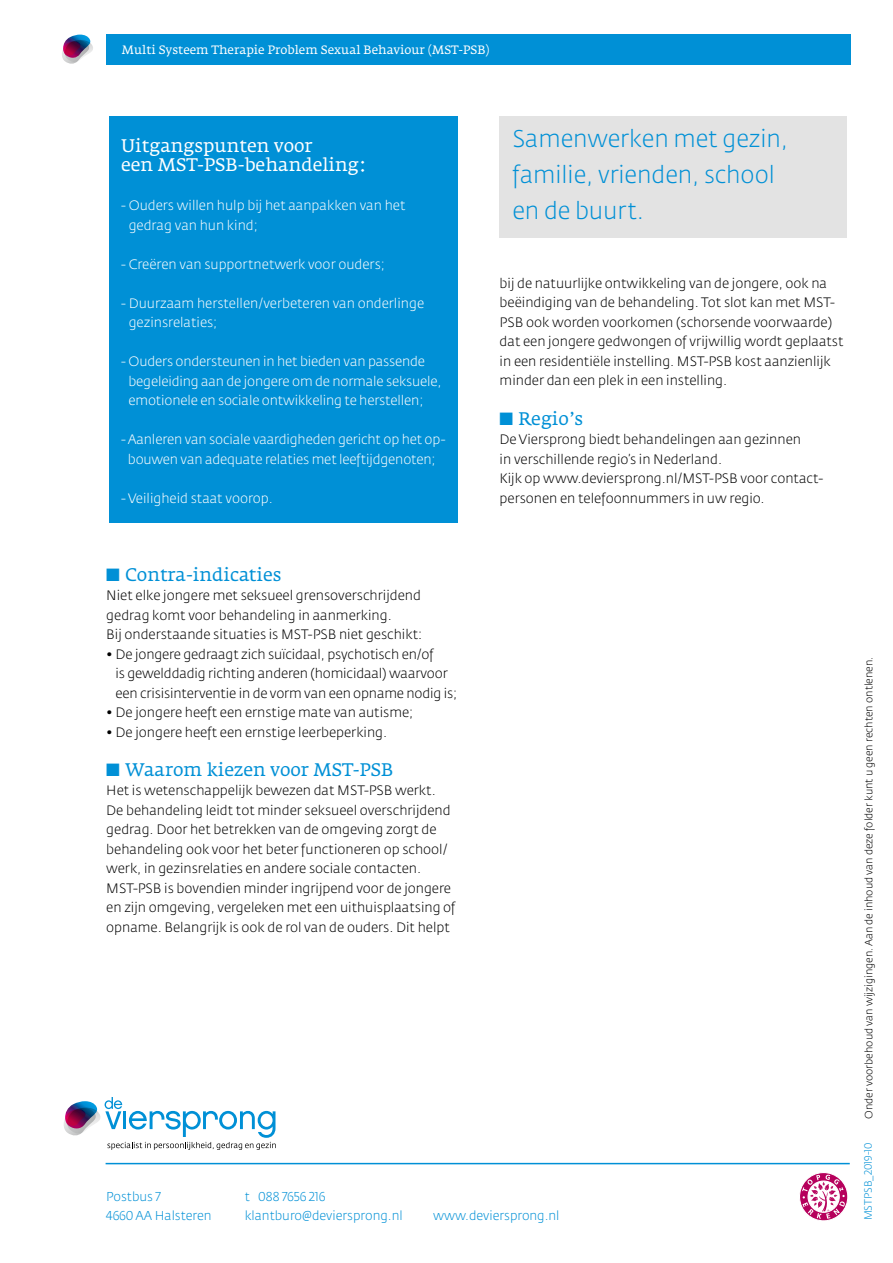
<style>
.page{position:relative;width:893px;height:1263px;background:#fff}
.page>*{position:absolute;margin:0;border:0;box-sizing:border-box;transform-origin:0 0}
.t1{font:24px/36px "Fedra Sans Light LF";color:#0090d6}
.t2{font:18px "Fedra Serif A Book LF";color:#0090d6}
.t3{font:18px/19.5px "Fedra Serif A Book LF";color:#fff}
.t4{font:13.5px/19.5px "Fedra Sans Light LF";color:#000}
.t5{font:13.5px/19.5px "Fedra Sans Light LF";letter-spacing:-.01em;color:#fff}
.t6{font:12.75px/19.5px "Fedra Sans Light LF";color:#0090d6}
.t7{font:12px "Fedra Serif A Book LF";color:#fff}
.t8{font:10.5px "Fedra Sans Light LF";color:#000}
.t9{font:10.5px "Fedra Sans Light LF";color:#0090d6}
</style>
<div class="page">
<svg style="left:799px;top:1172px;width:49px;height:49px"></svg>
<hr style="left:106px;top:1163px;width:744px;height:1px;background:#0090d6">
<svg style="left:64px;top:1098px;width:212px;height:52px"></svg>
<div style="left:106px;top:34px;width:744px;height:30px;background:#0090d6"></div>
<svg style="left:62px;top:34px;width:31px;height:30px"></svg>
<div style="left:500px;top:117px;width:347px;height:121px;background:#e3e3e3"></div>
<div style="left:109px;top:117px;width:349px;height:406px;background:#0090d6"></div>
<p class="t7" style="left:122px;top:43px;width:369px">Multi Systeem Therapie Problem Sexual Behaviour (MST-PSB)</p>
<h2 class="t3" style="left:121px;top:136px;width:247px">Uitgangspunten voor<br>een MST-PSB-behandeling:</h2>
<p class="t5" style="left:129px;top:196px;width:278px;text-indent:-8px">- Ouders willen hulp bij het aanpakken van het gedrag van hun kind;</p>
<p class="t5" style="left:121px;top:254px;width:265px">- Creëren van supportnetwerk voor ouders;</p>
<p class="t5" style="left:129px;top:293px;width:297px;text-indent:-8px">- Duurzaam herstellen/verbeteren van onderlinge gezinsrelaties;</p>
<p class="t5" style="left:128px;top:352px;width:315px;text-indent:-7px">- Ouders ondersteunen in het bieden van passende begeleiding aan de jongere om de normale seksuele, emotionele en sociale ontwikkeling te herstellen;</p>
<p class="t5" style="left:121px;top:430px;width:326px;text-align:center">- Aanleren van sociale vaardigheden gericht op het op&shy;bouwen van adequate relaties met leeftijdgenoten;</p>
<p class="t5" style="left:121px;top:488px;width:153px">- Veiligheid staat voorop.</p>
<h1 class="t1" style="left:512px;top:121px;width:277px">Samenwerken met gezin, familie, vrienden, school en de buurt.</h1>
<p class="t4" style="left:500px;top:274px;width:345px">bij de natuurlijke ontwikkeling van de jongere, ook na beëindiging van de behandeling. Tot slot kan met MST-PSB ook worden voorkomen (schorsende voorwaarde) dat een jongere gedwongen of vrijwillig wordt geplaatst in een residentiële instelling. MST-PSB kost aanzienlijk minder dan een plek in een instelling.</p>
<h2 class="t2" style="left:500px;top:408px;width:85px">■ Regio’s</h2>
<p class="t4" style="left:500px;top:430px;width:325px">De Viersprong biedt behandelingen aan gezinnen<br>in verschillende regio’s in Nederland.<br>Kijk op www.deviersprong.nl/MST-PSB voor contact&shy;personen en telefoonnummers in uw regio.</p>
<h2 class="t2" style="left:106px;top:564px;width:177px">■ Contra-indicaties</h2>
<p class="t4" style="left:106px;top:586px;width:317px">Niet elke jongere met seksueel grensoverschrijdend gedrag komt voor behandeling in aanmerking.<br>Bij onderstaande situaties is MST-PSB niet geschikt:</p>
<p class="t4" style="left:116px;top:644px;width:343px;text-indent:-9px">• De jongere gedraagt zich suïcidaal, psychotisch en/of<br>is gewelddadig richting anderen (homicidaal) waarvoor een crisisinterventie in de vorm van een opname nodig is;</p>
<p class="t4" style="left:106px;top:703px;width:308px">• De jongere heeft een ernstige mate van autisme;</p>
<p class="t4" style="left:106px;top:722px;width:282px">• De jongere heeft een ernstige leerbeperking.</p>
<h2 class="t2" style="left:106px;top:759px;width:289px">■ Waarom kiezen voor MST-PSB</h2>
<p class="t4" style="left:106px;top:781px;width:351px">Het is wetenschappelijk bewezen dat MST-PSB werkt.<br>De behandeling leidt tot minder seksueel overschrijdend gedrag. Door het betrekken van de omgeving zorgt de behandeling ook voor het beter functioneren op school/ werk, in gezinsrelaties en andere sociale contacten.<br>MST-PSB is bovendien minder ingrijpend voor de jongere en zijn omgeving, vergeleken met een uithuisplaatsing of opname. Belangrijk is ook de rol van de ouders. Dit helpt</p>
<p class="t6" style="left:106px;top:1187px;width:107px">Postbus 7<br>4660 AA Halsteren</p>
<p class="t6" style="left:245px;top:1187px;width:160px">t 088 7656 216 klantburo@deviersprong.nl</p>
<p class="t6" style="left:433px;top:1206px;width:128px">www.deviersprong.nl</p>
<p class="t8" style="left:863px;top:1119px;width:464px;rotate:-90deg">Onder voorbehoud van wijzigingen. Aan de inhoud van deze folder kunt u geen rechten ontlenen.</p>
<p class="t9" style="left:862px;top:1220px;width:79px;rotate:-90deg">MSTPSB_2019-10</p>
</div>
